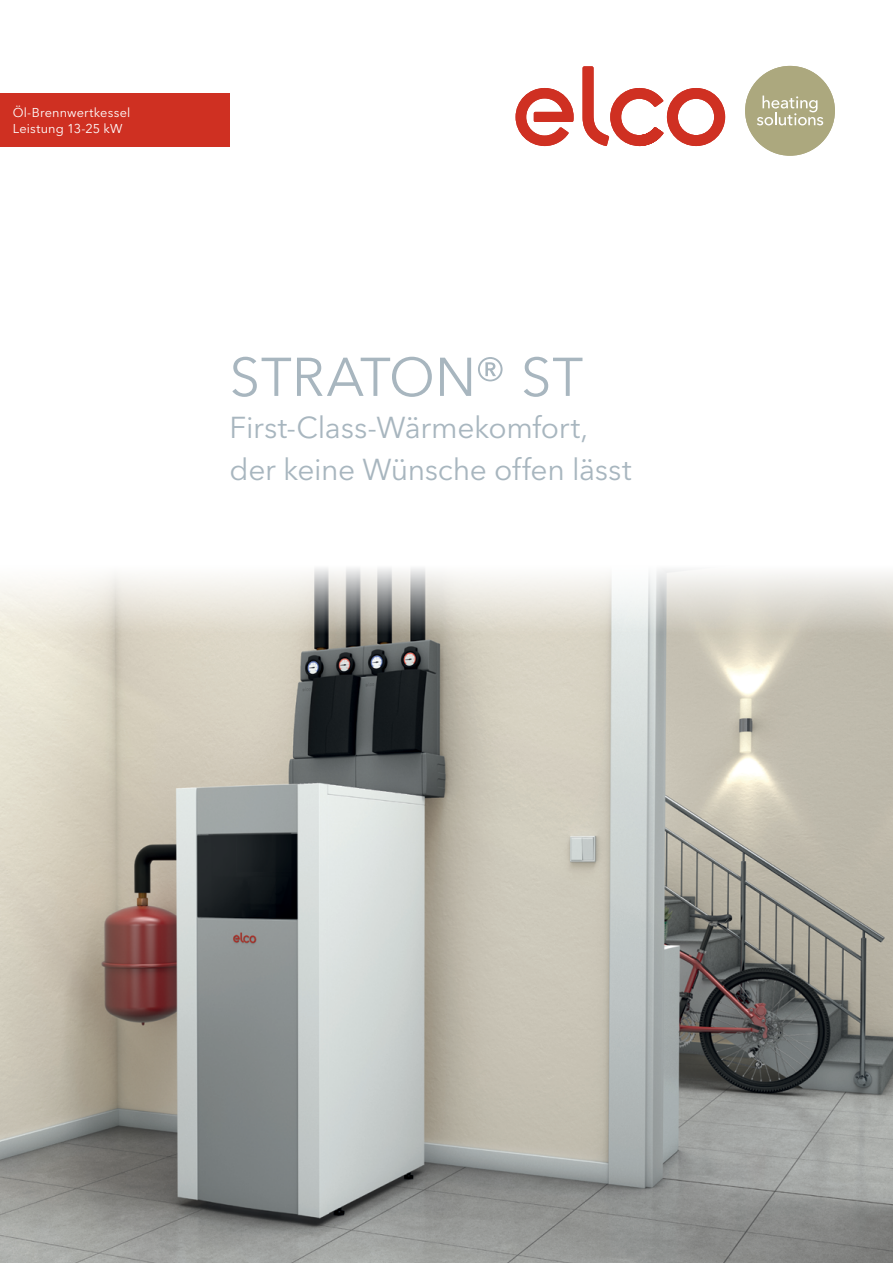
<style>
.page{position:relative;width:893px;height:1263px;background:#fff}
.page>*{position:absolute;margin:0;border:0;box-sizing:border-box;transform-origin:0 0}
.t1{font:54px "Avenir Next LT Pro";letter-spacing:.005em;color:#a8b6bf}
.t2{font:30px/42px "Avenir Next LT Pro";letter-spacing:-.01em;color:#a8b6bf}
.t3{font:12.75px/16.5px "Avenir Next LT Pro";letter-spacing:.01em;color:#fff}
</style>
<div class="page">
<img style="left:0;top:656px;width:893px;height:607px">
<div style="left:0;top:94px;width:230px;height:53px;background:#cf3022"></div>
<div style="left:745px;top:66px;width:90px;height:90px;background:#aca87e;border-radius:50%"></div>
<svg style="left:757px;top:96px;width:66px;height:29px"></svg>
<svg style="left:516px;top:66px;width:209px;height:80px"></svg>
<svg style="left:0;top:568px;width:893px;height:88px"></svg>
<p class="t3" style="left:13px;top:104px;width:119px">Öl-Brennwertkessel<br>Leistung 13-25 kW</p>
<h1 class="t1" style="left:230px;top:345px;width:355px">STRATON® ST</h1>
<p class="t2" style="left:230px;top:406px;width:404px">First-Class-Wärmekomfort, der keine Wünsche offen lässt</p>
</div>
